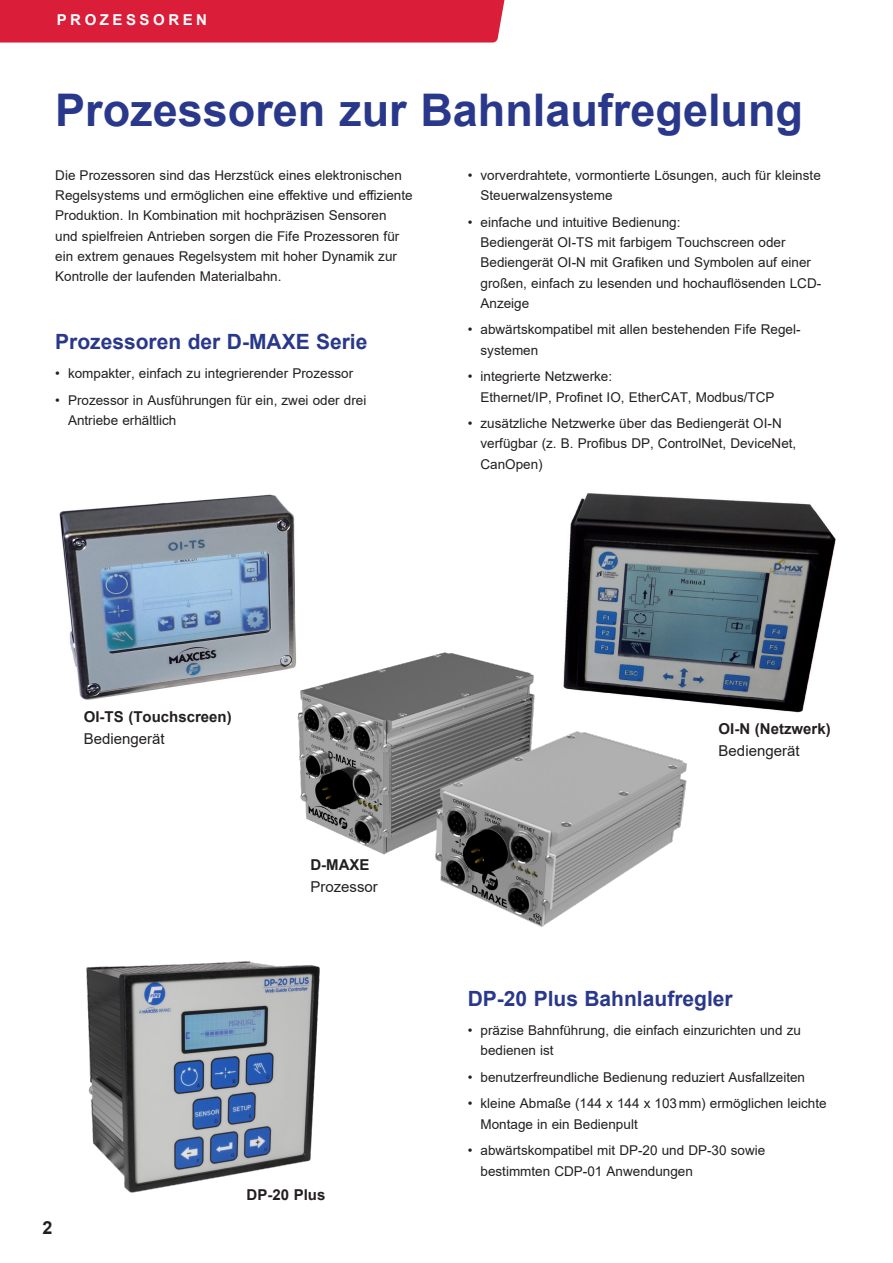
<style>
.page{position:relative;width:893px;height:1263px;background:#fff}
.page>*{position:absolute;margin:0;border:0;box-sizing:border-box;transform-origin:0 0}
.Headline{font:700 45px "Arial";color:#29388b}
.Subline{font:700 21px "Arial";color:#29388b}
.Copy{font:700 18px "Arial";color:#231f20}
.Subline-2{font:700 15px/22.5px "Arial";color:#231f20}
.Subline-3{font:15px/22.5px "Arial";color:#231f20}
.Category{font:700 15px "Arial";letter-spacing:.235em;color:#fff}
.Copy-2{font:13.5px/20.2px "Arial";color:#231f20}
.s1{font-weight:400}
.s2{font-weight:700}
</style>
<div class="page">
<div style="left:0;top:0;width:505px;height:43px;background:#da1d39"></div>
<img style="left:86px;top:961px;width:234px;height:232px">
<img style="left:59px;top:494px;width:237px;height:206px">
<img style="left:280px;top:640px;width:407px;height:287px">
<img style="left:558px;top:493px;width:278px;height:232px">
<p class="Category" style="left:57px;top:9px;width:152px">PROZESSOREN</p>
<p class="Headline" style="left:55px;top:79px;width:749px">Prozessoren zur Bahnlaufregelung</p>
<p class="Copy-2" style="left:55px;top:165px;width:359px">Die Prozessoren sind das Herzstück eines elektronischen Regelsystems und ermöglichen eine effektive und effiziente Produktion. In Kombination mit hochpräzisen Sensoren<br>und spielfreien Antrieben sorgen die Fife Prozessoren für ein extrem genaues Regelsystem mit hoher Dynamik zur Kontrolle der laufenden Materialbahn.</p>
<p class="Copy-2" style="left:480px;top:165px;width:342px;text-indent:-13px">• vorverdrahtete, vormontierte Lösungen, auch für kleinste<br>Steuerwalzensysteme</p>
<p class="Copy-2" style="left:480px;top:212px;width:342px;text-indent:-13px">• einfache und intuitive Bedienung:<br>Bediengerät OI-TS mit farbigem Touchscreen oder Bediengerät OI-N mit Grafiken und Symbolen auf einer großen, einfach zu lesenden und hochauflösenden LCD-Anzeige</p>
<p class="Copy-2" style="left:480px;top:319px;width:322px;text-indent:-13px">• abwärtskompatibel mit allen bestehenden Fife Regel&shy;systemen</p>
<p class="Copy-2" style="left:480px;top:366px;width:296px;text-indent:-13px">• integrierte Netzwerke:<br>Ethernet/IP, Profinet IO, EtherCAT, Modbus/TCP</p>
<p class="Copy-2" style="left:480px;top:413px;width:317px;text-indent:-13px">• zusätzliche Netzwerke über das Bediengerät OI-N verfügbar (z. B. Profibus DP, ControlNet, DeviceNet,<br>CanOpen)</p>
<p class="Subline" style="left:55px;top:327px;width:314px">Prozessoren der D-MAXE Serie</p>
<p class="Copy-2" style="left:55px;top:363px;width:299px">• kompakter, einfach zu integrierender Prozessor</p>
<p class="Copy-2" style="left:68px;top:390px;width:300px;text-indent:-13px">• Prozessor in Ausführungen für ein, zwei oder drei<br>Antriebe erhältlich</p>
<p class="Subline-2" style="left:84px;top:705px;width:149px">OI-TS (Touchscreen)<br><span class="s1">Bediengerät</span></p>
<p class="Subline-3" style="left:310px;top:853px;width:69px"><span class="s2">D-MAXE<br></span>Prozessor</p>
<p class="Copy" style="left:43px;top:1214px;width:12px">2</p>
<p class="Subline-2" style="left:247px;top:1183px;width:80px">DP-20 Plus</p>
<p class="Subline-2" style="left:719px;top:717px;width:114px">OI-N (Netzwerk)<br><span class="s1">Bediengerät</span></p>
<p class="Subline" style="left:468px;top:984px;width:266px">DP-20 Plus Bahnlaufregler</p>
<p class="Copy-2" style="left:480px;top:1020px;width:322px;text-indent:-13px">• präzise Bahnführung, die einfach einzurichten und zu bedienen ist</p>
<p class="Copy-2" style="left:468px;top:1067px;width:339px">• benutzerfreundliche Bedienung reduziert Ausfallzeiten</p>
<p class="Copy-2" style="left:480px;top:1093px;width:348px;text-indent:-13px">• kleine Abmaße (144 x 144 x 103mm) ermöglichen leichte<br>Montage in ein Bedienpult</p>
<p class="Copy-2" style="left:480px;top:1140px;width:286px;text-indent:-13px">• abwärtskompatibel mit DP-20 und DP-30 sowie bestimmten CDP-01 Anwendungen</p>
</div>
